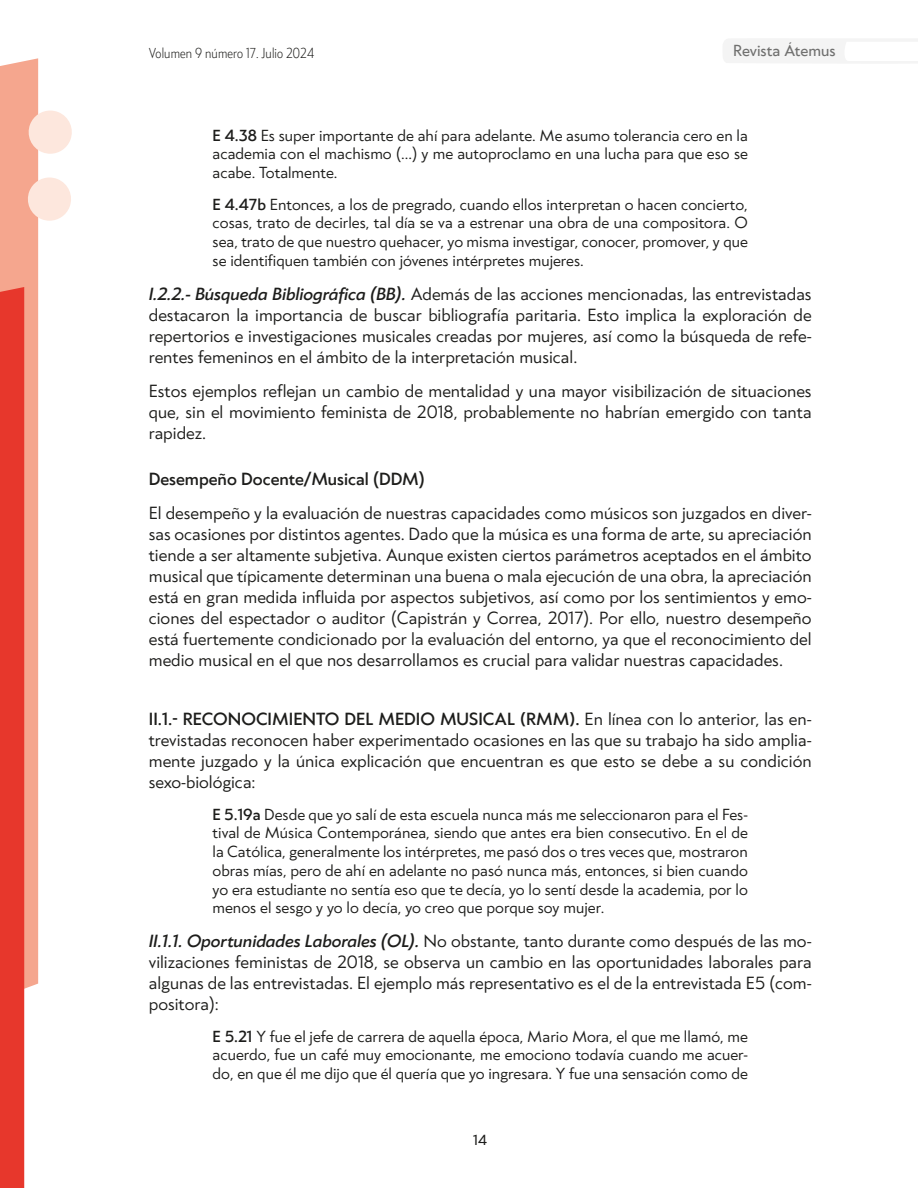
<style>
.page{position:relative;width:918px;height:1188px;background:#fff}
.page>*{position:absolute;margin:0;border:0;box-sizing:border-box;transform-origin:0 0}
.t1{font:16.5px/21px "Klein";color:#1d1d1b;text-align:justify}
.t2{font:500 16.5px "Klein";color:#1d1d1b}
.t3{font:15px/18.8px "Klein";color:#1d1d1b;text-align:justify}
.t4{font:15px "Klein";color:#70706f}
.t5{font:300 13.5px "Klein Condensed";letter-spacing:.01em;color:#1d1d1b}
.t6{font:13.5px "Klein";color:#1d1d1b}
.s1{font-weight:500}
.s2{font-weight:500;font-style:italic}
</style>
<div class="page">
<svg style="left:723px;top:39px;width:195px;height:24px"></svg>
<svg style="left:0;top:58px;width:72px;height:1130px"></svg>
<p class="t5" style="left:149px;top:43px;width:167px">Volumen 9 número 17. Julio 2024</p>
<p class="t4" style="left:733px;top:39px;width:104px">Revista Átemus</p>
<p class="t3" style="left:213px;top:125px;width:537px"><span class="s1">E 4.38</span> Es super importante de ahí para adelante. Me asumo tolerancia cero en la academia con el machismo (...) y me autoproclamo en una lucha para que eso se acabe. Totalmente.</p>
<p class="t3" style="left:213px;top:194px;width:537px"><span class="s1">E 4.47b</span> Entonces, a los de pregrado, cuando ellos interpretan o hacen concierto, cosas, trato de decirles, tal día se va a estrenar una obra de una compositora. O sea, trato de que nuestro quehacer, yo misma investigar, conocer, promover, y que se identifiquen también con jóvenes intérpretes mujeres.</p>
<p class="t1" style="left:149px;top:282px;width:664px"><span class="s2">I.2.2.- Búsqueda Bibliográfica (BB).</span> Además de las acciones mencionadas, las entrevistadas destacaron la importancia de buscar bibliografía paritaria. Esto implica la exploración de repertorios e investigaciones musicales creadas por mujeres, así como la búsqueda de refe&shy;rentes femeninos en el ámbito de la interpretación musical.</p>
<p class="t1" style="left:149px;top:379px;width:664px">Estos ejemplos reflejan un cambio de mentalidad y una mayor visibilización de situaciones que, sin el movimiento feminista de 2018, probablemente no habrían emergido con tanta rapidez.</p>
<p class="t2" style="left:149px;top:466px;width:278px">Desempeño Docente/Musical (DDM)</p>
<p class="t1" style="left:149px;top:502px;width:664px">El desempeño y la evaluación de nuestras capacidades como músicos son juzgados en diver&shy;sas ocasiones por distintos agentes. Dado que la música es una forma de arte, su apreciación tiende a ser altamente subjetiva. Aunque existen ciertos parámetros aceptados en el ámbito musical que típicamente determinan una buena o mala ejecución de una obra, la apreciación está en gran medida influida por aspectos subjetivos, así como por los sentimientos y emo&shy;ciones del espectador o auditor (Capistrán y Correa, 2017). Por ello, nuestro desempeño está fuertemente condicionado por la evaluación del entorno, ya que el reconocimiento del medio musical en el que nos desarrollamos es crucial para validar nuestras capacidades.</p>
<p class="t1" style="left:149px;top:708px;width:664px"><span class="s1">II.1.- RECONOCIMIENTO DEL MEDIO MUSICAL (RMM).</span> En línea con lo anterior, las en&shy;trevistadas reconocen haber experimentado ocasiones en las que su trabajo ha sido amplia&shy;mente juzgado y la única explicación que encuentran es que esto se debe a su condición sexo-biológica:</p>
<p class="t3" style="left:213px;top:804px;width:537px"><span class="s1">E 5.19a</span> Desde que yo salí de esta escuela nunca más me seleccionaron para el Fes&shy;tival de Música Contemporánea, siendo que antes era bien consecutivo. En el de la Católica, generalmente los intérpretes, me pasó dos o tres veces que, mostraron obras mías, pero de ahí en adelante no pasó nunca más, entonces, si bien cuando yo era estudiante no sentía eso que te decía, yo lo sentí desde la academia, por lo menos el sesgo y yo lo decía, yo creo que porque soy mujer.</p>
<p class="t1" style="left:149px;top:930px;width:664px"><span class="s2">II.1.1. Oportunidades Laborales (OL).</span> No obstante, tanto durante como después de las mo&shy;vilizaciones feministas de 2018, se observa un cambio en las oportunidades laborales para algunas de las entrevistadas. El ejemplo más representativo es el de la entrevistada E5 (com&shy;positora):</p>
<p class="t3" style="left:213px;top:1026px;width:537px"><span class="s1">E 5.21</span> Y fue el jefe de carrera de aquella época, Mario Mora, el que me llamó, me acuerdo, fue un café muy emocionante, me emociono todavía cuando me acuer&shy;do, en que él me dijo que él quería que yo ingresara. Y fue una sensación como de</p>
<p class="t6" style="left:473px;top:1130px;width:16px">14</p>
</div>
